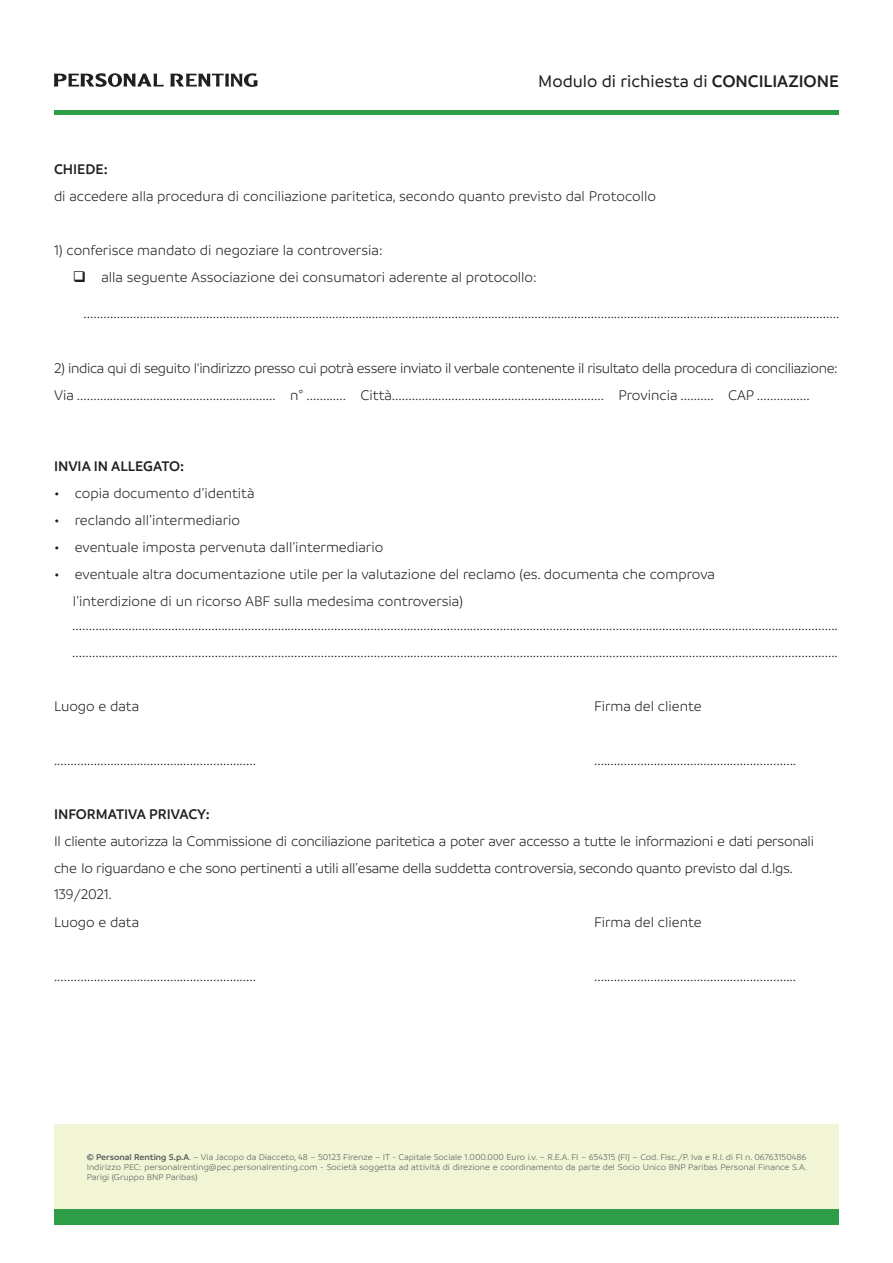
<style>
.page{position:relative;width:893px;height:1263px;background:#fff}
.page>*{position:absolute;margin:0;border:0;box-sizing:border-box;transform-origin:0 0}
.t1{font:500 18px "Branding";color:#231f20}
.t2{font:300 15px/27px "Branding";letter-spacing:-.005em;color:#231f20}
.t3{font:300 15px/27px "Branding";letter-spacing:-.025em;color:#231f20}
.t4{font:600 15px "Branding";color:#231f20}
.t5{font:300 9px/10.1px "Branding";color:#57585a;text-align:justify;scale:1.04 1}
.s1{font-weight:600}
</style>
<div class="page">
<div style="left:54px;top:1125px;width:785px;height:84px;background:#f1f5d5"></div>
<div style="left:54px;top:1209px;width:785px;height:16px;background:#2d9e47"></div>
<hr style="left:54px;top:111px;width:785px;height:4px;background:#2d9e47">
<svg style="left:54px;top:73px;width:110px;height:14px"></svg>
<svg style="left:170px;top:73px;width:88px;height:14px"></svg>
<p class="t1" style="left:538px;top:72px;width:302px">Modulo di richiesta di <span class="s1">CONCILIAZIONE</span></p>
<p class="t4" style="left:54px;top:160px;width:55px">CHIEDE:</p>
<p class="t2" style="left:54px;top:182px;width:603px">di accedere alla procedura di conciliazione paritetica, secondo quanto previsto dal Protocollo</p>
<p class="t2" style="left:54px;top:236px;width:330px">1) conferisce mandato di negoziare la controversia:</p>
<p class="t2" style="left:73px;top:263px;width:465px">❑ alla seguente Associazione dei consumatori aderente al protocollo:</p>
<p class="t2" style="left:84px;top:299px;width:757px">....................................................................................................................................................................................................................................</p>
<p class="t3" style="left:54px;top:355px;width:785px">2) indica qui di seguito l‘indirizzo presso cui potrà essere inviato il verbale contenente il risultato della procedura di conciliazione:<br>Via ............................................................ n° ............ Città................................................................ Provincia .......... CAP ................</p>
<p class="t4" style="left:54px;top:457px;width:132px">INVIA IN ALLEGATO:</p>
<p class="t2" style="left:54px;top:479px;width:202px">• copia documento d’identità</p>
<p class="t2" style="left:54px;top:506px;width:188px">• reclando all’intermediario</p>
<p class="t2" style="left:54px;top:533px;width:331px">• eventuale imposta pervenuta dall’intermediario</p>
<p class="t2" style="left:73px;top:560px;width:644px;text-indent:-19px">• eventuale altra documentazione utile per la valutazione del reclamo (es. documenta che comprova l’interdizione di un ricorso ABF sulla medesima controversia)</p>
<p class="t2" style="left:72px;top:611px;width:767px">....................................................................................................................................................................................................................................... .......................................................................................................................................................................................................................................</p>
<p class="t2" style="left:54px;top:692px;width:87px">Luogo e data</p>
<p class="t2" style="left:594px;top:692px;width:109px">Firma del cliente</p>
<p class="t2" style="left:54px;top:746px;width:204px">.............................................................</p>
<p class="t2" style="left:594px;top:746px;width:204px">.............................................................</p>
<p class="t4" style="left:54px;top:805px;width:157px">INFORMATIVA PRIVACY:</p>
<p class="t2" style="left:54px;top:827px;width:761px">Il cliente autorizza la Commissione di conciliazione paritetica a poter aver accesso a tutte le informazioni e dati personali che Io riguardano e che sono pertinenti a utili all’esame della suddetta controversia, secondo quanto previsto dal d.lgs.<br>139/2021.<br>Luogo e data</p>
<p class="t2" style="left:594px;top:908px;width:109px">Firma del cliente</p>
<p class="t2" style="left:54px;top:962px;width:204px">.............................................................</p>
<p class="t2" style="left:594px;top:962px;width:204px">.............................................................</p>
<p class="t5" style="left:87px;top:1152px;width:694px"><span class="s1">© Personal Renting S.p.A</span>. – Via Jacopo da Diacceto, 48 – 50123 Firenze – IT - Capitale Sociale 1.000.000 Euro i.v. – R.E.A. FI – 654315 (FI) – Cod. Fisc./P. Iva e R.I. di FI n. 06763150486<br>Indirizzo PEC: personalrenting@pec.personalrenting.com - Società soggetta ad attività di direzione e coordinamento da parte del Socio Unico BNP Paribas Personal Finance S.A.<br>Parigi (Gruppo BNP Paribas)</p>
</div>
